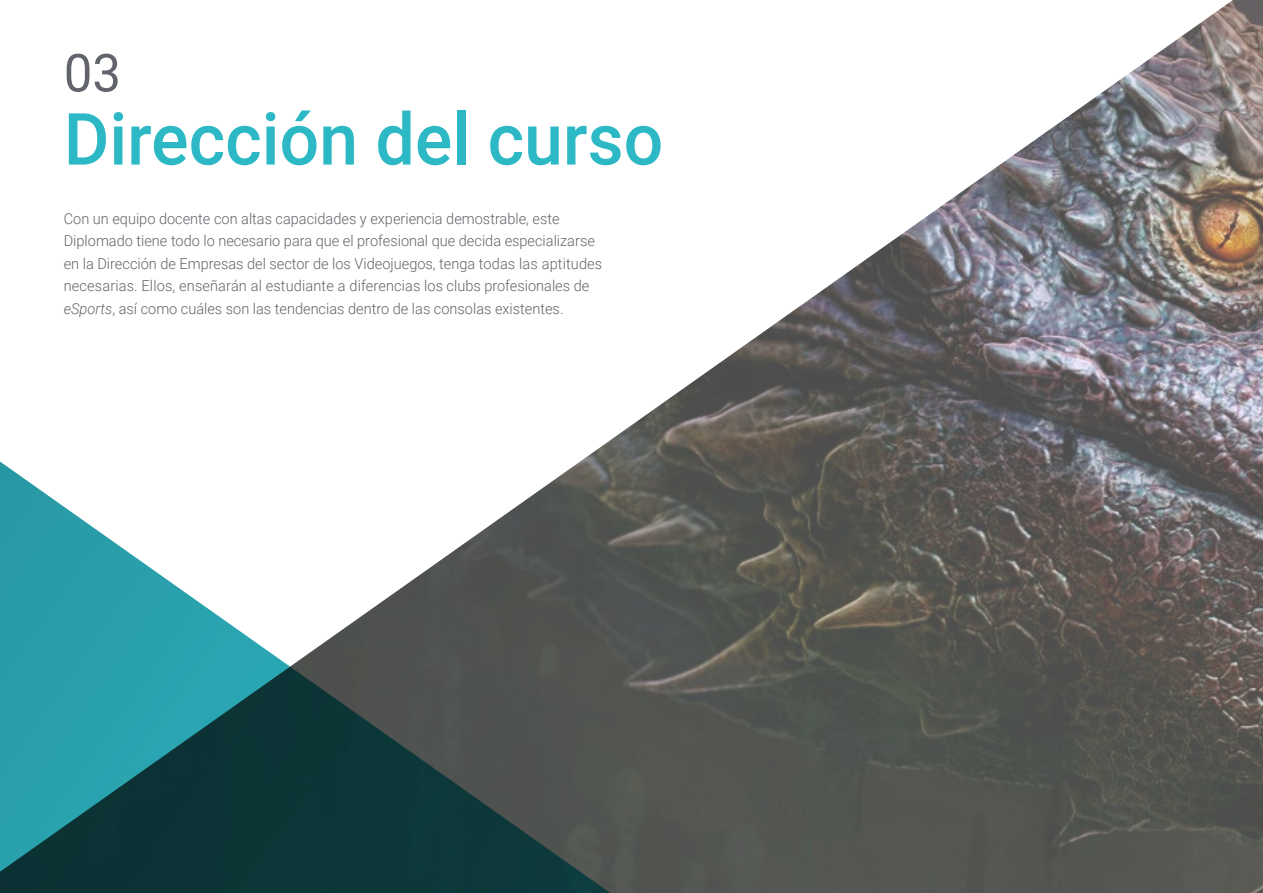
<style>
.page{position:relative;width:1263px;height:893px;background:#fff}
.page>*{position:absolute;margin:0;border:0;box-sizing:border-box;transform-origin:0 0}
.t1{font:500 72px "Roboto";color:#2db8c5}
.t2{font:52.5px "Roboto";color:#61646a}
.t3{font:300 15px/22.5px "Roboto";color:#61646a}
.s1{font-style:italic}
</style>
<div class="page">
<img style="left:602px;top:0;width:661px;height:893px">
<svg style="left:0;top:446px;width:640px;height:447px"></svg>
<h2 class="t2" style="left:64px;top:36px;width:59px">03</h2>
<h1 class="t1" style="left:64px;top:89px;width:601px">Dirección del curso</h1>
<p class="t3" style="left:64px;top:207px;width:540px">Con un equipo docente con altas capacidades y experiencia demostrable, este Diplomado tiene todo lo necesario para que el profesional que decida especializarse en la Dirección de Empresas del sector de los Videojuegos, tenga todas las aptitudes necesarias. Ellos, enseñarán al estudiante a diferencias los clubs profesionales de <span class="s1">eSports</span>, así como cuáles son las tendencias dentro de las consolas existentes.</p>
</div>
